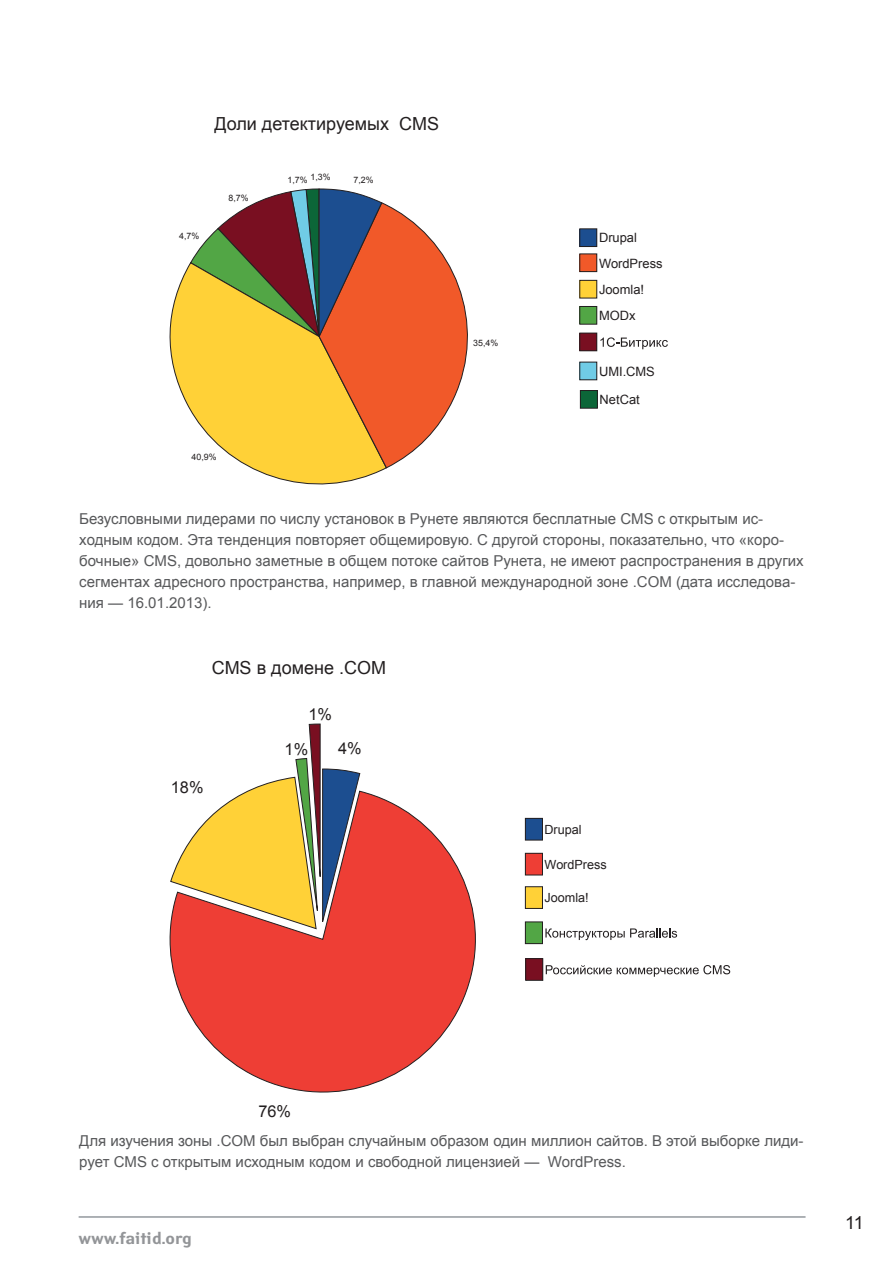
<style>
.page{position:relative;width:893px;height:1263px;background:#fff}
.page>*{position:absolute;margin:0;border:0;box-sizing:border-box;transform-origin:0 0}
.t1{font:18px "Arial";color:#231f20}
.t2{font:700 16.5px "Yanus C";color:#939598}
.t3{font:16.35px "Arial";color:#231f20}
.t4{font:15px/21px "Arial";color:#57585a}
.t5{font:12.75px "Arial";color:#231f20}
.t6{font:12.6px "Arial";color:#231f20}
.t7{font:8.85px "Arial";color:#231f20}
</style>
<div class="page">
<div style="left:580px;top:390px;width:17px;height:18px;background:#0c6638"></div>
<div style="left:580px;top:390px;width:18px;height:19px;border:1px solid #231f20"></div>
<div style="left:580px;top:362px;width:17px;height:18px;background:#70cce6"></div>
<div style="left:579px;top:362px;width:18px;height:18px;border:1px solid #231f20"></div>
<div style="left:580px;top:333px;width:17px;height:18px;background:#790f21"></div>
<div style="left:579px;top:333px;width:18px;height:18px;border:1px solid #231f20"></div>
<svg style="left:600px;top:337px;width:68px;height:12px"></svg>
<div style="left:580px;top:306px;width:17px;height:18px;background:#52a645"></div>
<div style="left:579px;top:306px;width:18px;height:19px;border:1px solid #231f20"></div>
<div style="left:580px;top:280px;width:17px;height:18px;background:#ffd137"></div>
<div style="left:579px;top:280px;width:18px;height:18px;border:1px solid #231f20"></div>
<div style="left:580px;top:254px;width:17px;height:18px;background:#f15929"></div>
<div style="left:579px;top:253px;width:18px;height:19px;border:1px solid #231f20"></div>
<div style="left:580px;top:229px;width:17px;height:18px;background:#1c4e90"></div>
<div style="left:579px;top:228px;width:18px;height:19px;border:1px solid #231f20"></div>
<svg style="left:169px;top:263px;width:216px;height:222px"></svg>
<svg style="left:190px;top:188px;width:278px;height:280px"></svg>
<div style="left:526px;top:959px;width:17px;height:21px;background:#790f21"></div>
<div style="left:525px;top:958px;width:18px;height:23px;border:1px solid #231f20"></div>
<svg style="left:546px;top:965px;width:184px;height:12px"></svg>
<div style="left:525px;top:922px;width:17px;height:22px;background:#52a645"></div>
<div style="left:525px;top:921px;width:18px;height:23px;border:1px solid #231f20"></div>
<svg style="left:545px;top:928px;width:132px;height:12px"></svg>
<div style="left:525px;top:887px;width:17px;height:21px;background:#ffd137"></div>
<div style="left:525px;top:886px;width:18px;height:23px;border:1px solid #231f20"></div>
<div style="left:525px;top:853px;width:17px;height:22px;background:#ee3e35"></div>
<div style="left:525px;top:853px;width:18px;height:22px;border:1px solid #231f20"></div>
<div style="left:525px;top:818px;width:17px;height:22px;background:#1c4e90"></div>
<div style="left:525px;top:818px;width:18px;height:22px;border:1px solid #231f20"></div>
<svg style="left:169px;top:791px;width:307px;height:302px"></svg>
<svg style="left:170px;top:723px;width:191px;height:206px"></svg>
<hr style="left:79px;top:1216px;width:726px;height:2px;background:#93989e">
<p class="t1" style="left:214px;top:112px;width:226px">Доли детектируемых CMS</p>
<p class="t7" style="left:179px;top:230px;width:22px">4,7%</p>
<p class="t7" style="left:229px;top:192px;width:22px">8,7%</p>
<p class="t7" style="left:287px;top:173px;width:45px">1,7% 1,3%</p>
<p class="t7" style="left:353px;top:174px;width:22px">7,2%</p>
<p class="t7" style="left:192px;top:451px;width:27px">40,9%</p>
<p class="t7" style="left:473px;top:337px;width:27px">35,4%</p>
<p class="t5" style="left:599px;top:230px;width:39px">Drupal</p>
<p class="t5" style="left:599px;top:255px;width:65px">WordPress</p>
<p class="t5" style="left:599px;top:281px;width:47px">Joomla!</p>
<p class="t5" style="left:599px;top:307px;width:38px">MODx</p>
<p class="t5" style="left:599px;top:363px;width:57px">UMI.CMS</p>
<p class="t5" style="left:600px;top:391px;width:42px">NetCat</p>
<p class="t4" style="left:79px;top:509px;width:726px">Безусловными лидерами по числу установок в Рунете являются бесплатные CMS с открытым ис&shy;ходным кодом. Эта тенденция повторяет общемировую. С другой стороны, показательно, что «коро&shy;бочные» CMS, довольно заметные в общем потоке сайтов Рунета, не имеют распространения в других сегментах адресного пространства, например, в главной международной зоне .COM (дата исследова&shy;ния — 16.01.2013).</p>
<p class="t1" style="left:212px;top:655px;width:176px">CMS в домене .COM</p>
<p class="t3" style="left:308px;top:704px;width:25px">1%</p>
<p class="t3" style="left:171px;top:777px;width:34px">18%</p>
<p class="t3" style="left:285px;top:738px;width:25px">1%</p>
<p class="t3" style="left:338px;top:737px;width:25px">4%</p>
<p class="t6" style="left:544px;top:821px;width:39px">Drupal</p>
<p class="t6" style="left:544px;top:856px;width:64px">WordPress</p>
<p class="t6" style="left:544px;top:890px;width:46px">Joomla!</p>
<p class="t3" style="left:258px;top:1100px;width:34px">76%</p>
<p class="t4" style="left:79px;top:1130px;width:726px">Для изучения зоны .COM был выбран случайным образом один миллион сайтов. В этой выборке лиди&shy;рует CMS с открытым исходным кодом и свободной лицензией — WordPress.</p>
<p class="t2" style="left:79px;top:1228px;width:115px">www.faitid.org</p>
<p class="t1" style="left:845px;top:1211px;width:20px">11</p>
</div>
